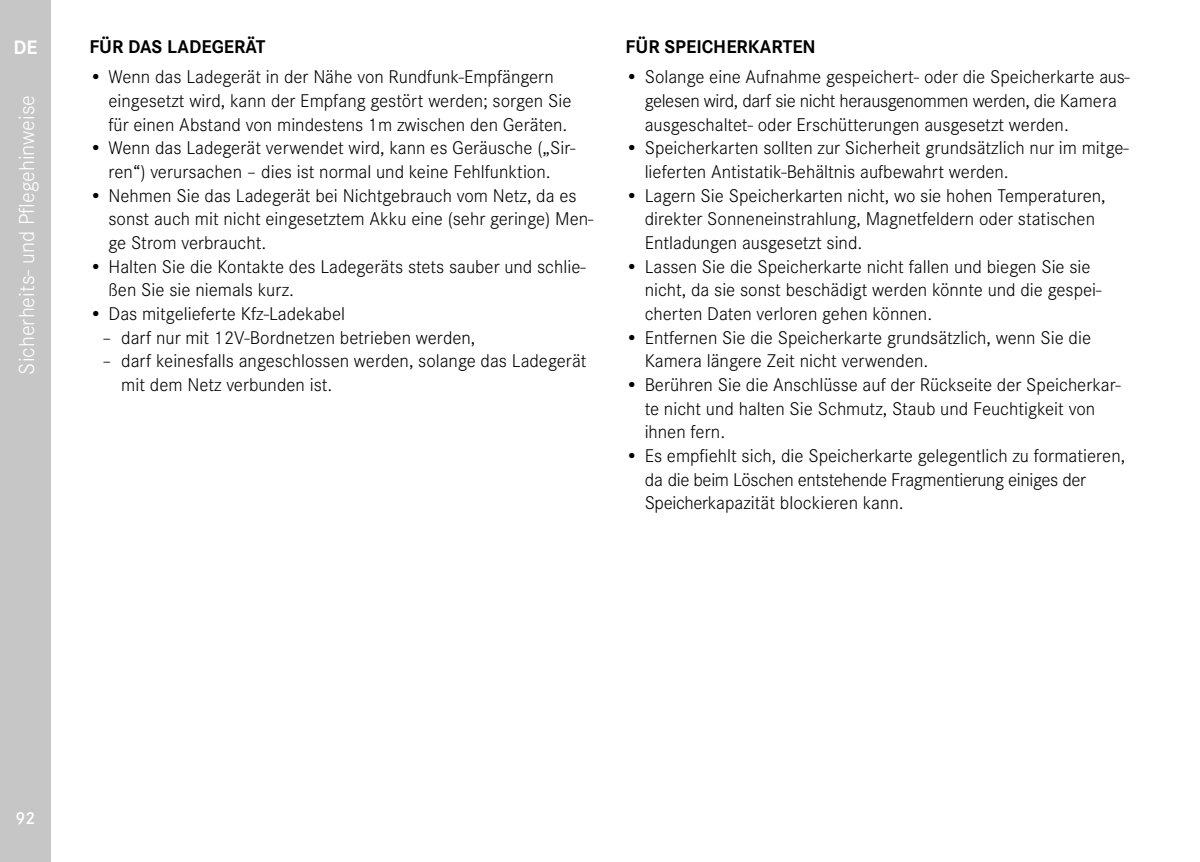
<style>
.page{position:relative;width:1200px;height:862px;background:#fff}
.page>*{position:absolute;margin:0;border:0;box-sizing:border-box;transform-origin:0 0}
.Footnote{font:300 22.5px "Corporate S";color:#fff}
.t1{font:700 20.25px "Corporate S";color:#fff}
.t2{font:300 19.12px/23.6px "Corporate S";color:#000}
.Heading_02{font:700 19.12px "Corporate S";color:#000}
.t3{font:600 18px "Corporate S";color:#fff}
</style>
<div class="page">
<div style="left:0;top:0;width:51px;height:861px;background:#c6c6c6"></div>
<p class="t1" style="left:14px;top:32px;width:25px">DE</p>
<p class="Footnote" style="left:11px;top:374px;width:281px;rotate:-90deg">Sicherheits- und Pflegehinweise</p>
<p class="Heading_02" style="left:89px;top:32px;width:178px">FÜR DAS LADEGERÄT</p>
<p class="t2" style="left:108px;top:64px;width:464px;text-indent:-19px">• Wenn das Ladegerät in der Nähe von Rundfunk-Empfängern eingesetzt wird, kann der Empfang gestört werden; sorgen Sie für einen Abstand von mindestens 1m zwischen den Geräten.</p>
<p class="t2" style="left:89px;top:135px;width:487px;text-align:center">• Wenn das Ladegerät verwendet wird, kann es Geräusche („Sir&shy;ren“) verursachen – dies ist normal und keine Fehlfunktion.</p>
<p class="t2" style="left:108px;top:182px;width:486px;text-indent:-19px">• Nehmen Sie das Ladegerät bei Nichtgebrauch vom Netz, da es sonst auch mit nicht eingesetztem Akku eine (sehr geringe) Men&shy;ge Strom verbraucht.</p>
<p class="t2" style="left:108px;top:253px;width:478px;text-indent:-19px">• Halten Sie die Kontakte des Ladegeräts stets sauber und schlie&shy;ßen Sie sie niemals kurz.</p>
<p class="t2" style="left:89px;top:300px;width:257px">• Das mitgelieferte Kfz-Ladekabel</p>
<p class="t2" style="left:102px;top:324px;width:375px">– darf nur mit 12V-Bordnetzen betrieben werden,</p>
<p class="t2" style="left:121px;top:348px;width:466px;text-indent:-19px">– darf keinesfalls angeschlossen werden, solange das Ladegerät mit dem Netz verbunden ist.</p>
<p class="Heading_02" style="left:625px;top:32px;width:192px">FÜR SPEICHERKARTEN</p>
<p class="t2" style="left:644px;top:64px;width:486px;text-indent:-19px">• Solange eine Aufnahme gespeichert- oder die Speicherkarte aus&shy;gelesen wird, darf sie nicht herausgenommen werden, die Kamera ausgeschaltet- oder Erschütterungen ausgesetzt werden.</p>
<p class="t2" style="left:644px;top:135px;width:485px;text-indent:-19px">• Speicherkarten sollten zur Sicherheit grundsätzlich nur im mitge&shy;lieferten Antistatik-Behältnis aufbewahrt werden.</p>
<p class="t2" style="left:644px;top:182px;width:462px;text-indent:-19px">• Lagern Sie Speicherkarten nicht, wo sie hohen Temperaturen, direkter Sonneneinstrahlung, Magnetfeldern oder statischen<br>Entladungen ausgesetzt sind.</p>
<p class="t2" style="left:644px;top:253px;width:458px;text-indent:-19px">• Lassen Sie die Speicherkarte nicht fallen und biegen Sie sie nicht, da sie sonst beschädigt werden könnte und die gespei&shy;cherten Daten verloren gehen können.</p>
<p class="t2" style="left:644px;top:324px;width:448px;text-indent:-19px">• Entfernen Sie die Speicherkarte grundsätzlich, wenn Sie die<br>Kamera längere Zeit nicht verwenden.</p>
<p class="t2" style="left:644px;top:371px;width:477px;text-indent:-19px">• Berühren Sie die Anschlüsse auf der Rückseite der Speicherkar&shy;te nicht und halten Sie Schmutz, Staub und Feuchtigkeit von ihnen fern.</p>
<p class="t2" style="left:644px;top:442px;width:482px;text-indent:-19px">• Es empfiehlt sich, die Speicherkarte gelegentlich zu formatieren, da die beim Löschen entstehende Fragmentierung einiges der<br>Speicherkapazität blockieren kann.</p>
<p class="t3" style="left:16px;top:803px;width:21px">92</p>
</div>
